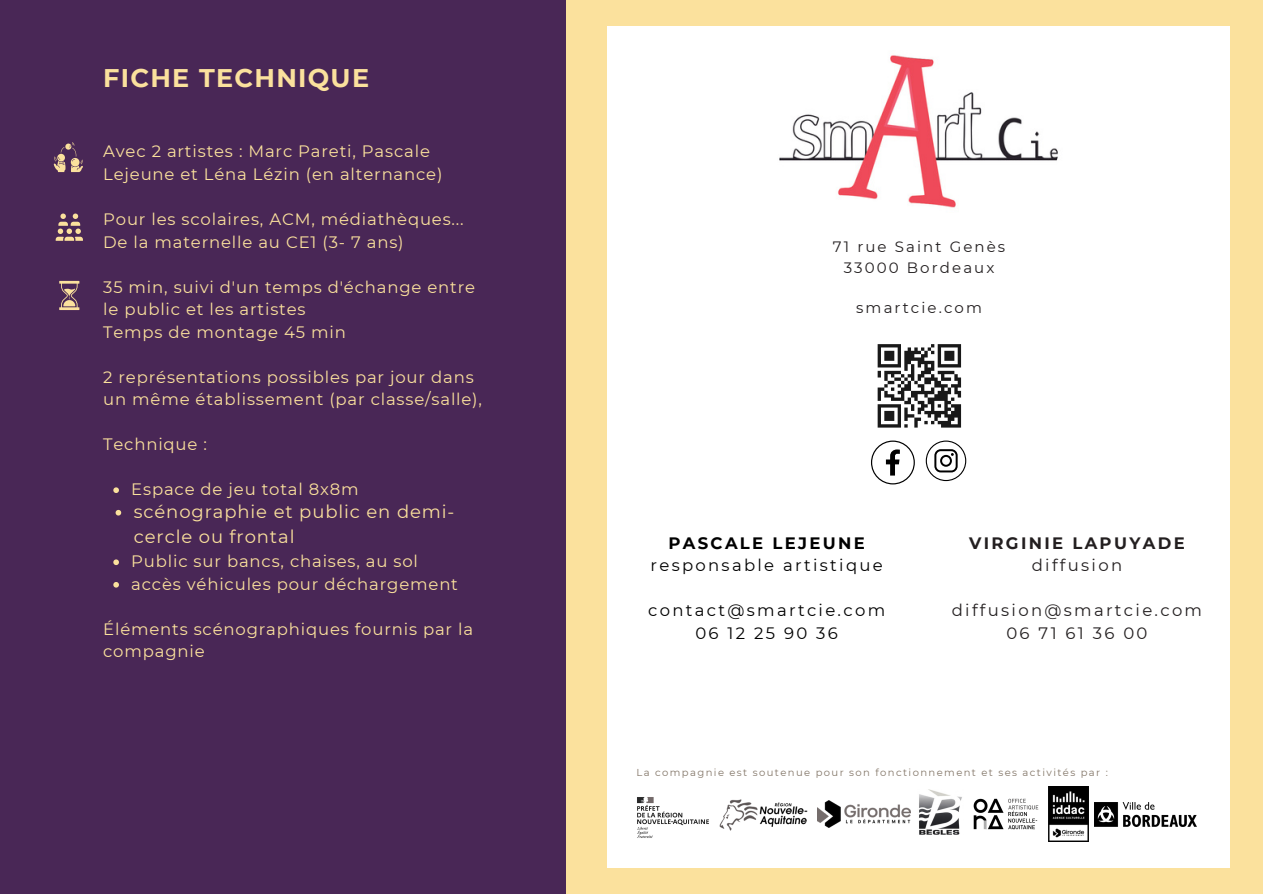
<style>
.page{position:relative;width:1263px;height:894px;background:#fff}
.page>*{position:absolute;margin:0;border:0;box-sizing:border-box;transform-origin:0 0}
.t1{font:700 25.5px "Montserrat";letter-spacing:.05em;color:#fbe19d}
.t2{font:18px/24.8px "Montserrat";letter-spacing:.05em;color:#fbe19d}
.t3{font:16.5px/22.5px "Montserrat";letter-spacing:.05em;color:#fbe19d}
.t4{font:16.5px/22.5px "Montserrat";letter-spacing:.14em;color:#000;text-align:center}
.t5{font:16.5px/22.5px "Montserrat";letter-spacing:.14em;color:#231f20;text-align:center}
.t6{font:700 16.5px/22.5px "Montserrat";letter-spacing:.14em;color:#231f20;text-align:center}
.t7{font:15px/20.2px "Montserrat";letter-spacing:.14em;color:#231f20;text-align:center}
.t8{font:10.05px "Montserrat";letter-spacing:.14em;color:#837668}
.s1{font-weight:700}
.s2{font-weight:400}
</style>
<div class="page">
<div style="left:0;top:0;width:1263px;height:893px;background:#fbe19d"></div>
<div style="left:0;top:0;width:566px;height:893px;background:#492756"></div>
<svg style="left:56px;top:213px;width:27px;height:27px"></svg>
<svg style="left:54px;top:142px;width:29px;height:30px"></svg>
<svg style="left:59px;top:281px;width:20px;height:29px"></svg>
<svg style="left:113px;top:487px;width:6px;height:6px"></svg>
<svg style="left:116px;top:509px;width:5px;height:6px"></svg>
<svg style="left:113px;top:559px;width:6px;height:6px"></svg>
<svg style="left:113px;top:582px;width:6px;height:5px"></svg>
<div style="left:608px;top:26px;width:622px;height:840px;background:#fff"></div>
<svg style="left:871px;top:440px;width:44px;height:44px"></svg>
<svg style="left:878px;top:344px;width:83px;height:83px"></svg>
<hr style="left:941px;top:424px;width:20px;height:3px;background:#191919">
<svg style="left:926px;top:440px;width:40px;height:41px"></svg>
<img style="left:637px;top:797px;width:72px;height:41px">
<img style="left:719px;top:799px;width:89px;height:32px">
<img style="left:817px;top:800px;width:94px;height:27px">
<img style="left:919px;top:789px;width:43px;height:45px">
<img style="left:973px;top:798px;width:66px;height:32px">
<img style="left:1049px;top:786px;width:39px;height:55px">
<img style="left:1094px;top:802px;width:102px;height:23px">
<img style="left:779px;top:55px;width:279px;height:153px">
<p class="t1" style="left:103px;top:62px;width:267px">FICHE TECHNIQUE</p>
<p class="t3" style="left:103px;top:140px;width:341px">Avec 2 artistes : Marc Pareti, Pascale<br>Lejeune et Léna Lézin (en alternance)</p>
<p class="t3" style="left:103px;top:208px;width:362px">Pour les scolaires, ACM, médiathèques...<br>De la maternelle au CE1 (3- 7 ans)</p>
<h1 class="t3" style="left:103px;top:275px;width:373px">35 min, suivi d'un temps d'échange entre le public et les artistes<br>Temps de montage 45 min</h1>
<h2 class="t3" style="left:103px;top:365px;width:380px">2 représentations possibles par jour dans un même établissement (par classe/salle),</h2>
<h2 class="t3" style="left:103px;top:433px;width:105px">Technique :</h2>
<h2 class="t3" style="left:131px;top:478px;width:229px">Espace de jeu total 8x8m</h2>
<h2 class="t2" style="left:134px;top:499px;width:322px">scénographie et public en demi&shy;cercle ou frontal</h2>
<h2 class="t3" style="left:131px;top:550px;width:288px">Public sur bancs, chaises, au sol</h2>
<p class="t3" style="left:131px;top:572px;width:328px">accès véhicules pour déchargement</p>
<p class="t3" style="left:103px;top:617px;width:371px">Éléments scénographiques fournis par la compagnie</p>
<h2 class="t7" style="left:833px;top:237px;width:174px">71 rue Saint Genès<br>33000 Bordeaux</h2>
<p class="t7" style="left:856px;top:297px;width:127px">smartcie.com</p>
<p class="t4" style="left:650px;top:531px;width:234px"><span class="s1">PASCALE LEJEUNE </span>responsable artistique</p>
<h2 class="t4" style="left:648px;top:599px;width:238px">contact@smartcie.com<br>06 12 25 90 36</h2>
<h2 class="t6" style="left:969px;top:531px;width:217px">VIRGINIE LAPUYADE <span class="s2">diffusion</span></h2>
<h2 class="t5" style="left:952px;top:599px;width:252px">diffusion@smartcie.com<br>06 71 61 36 00</h2>
<p class="t8" style="left:636px;top:765px;width:473px">La compagnie est soutenue pour son fonctionnement et ses activités par :</p>
</div>
